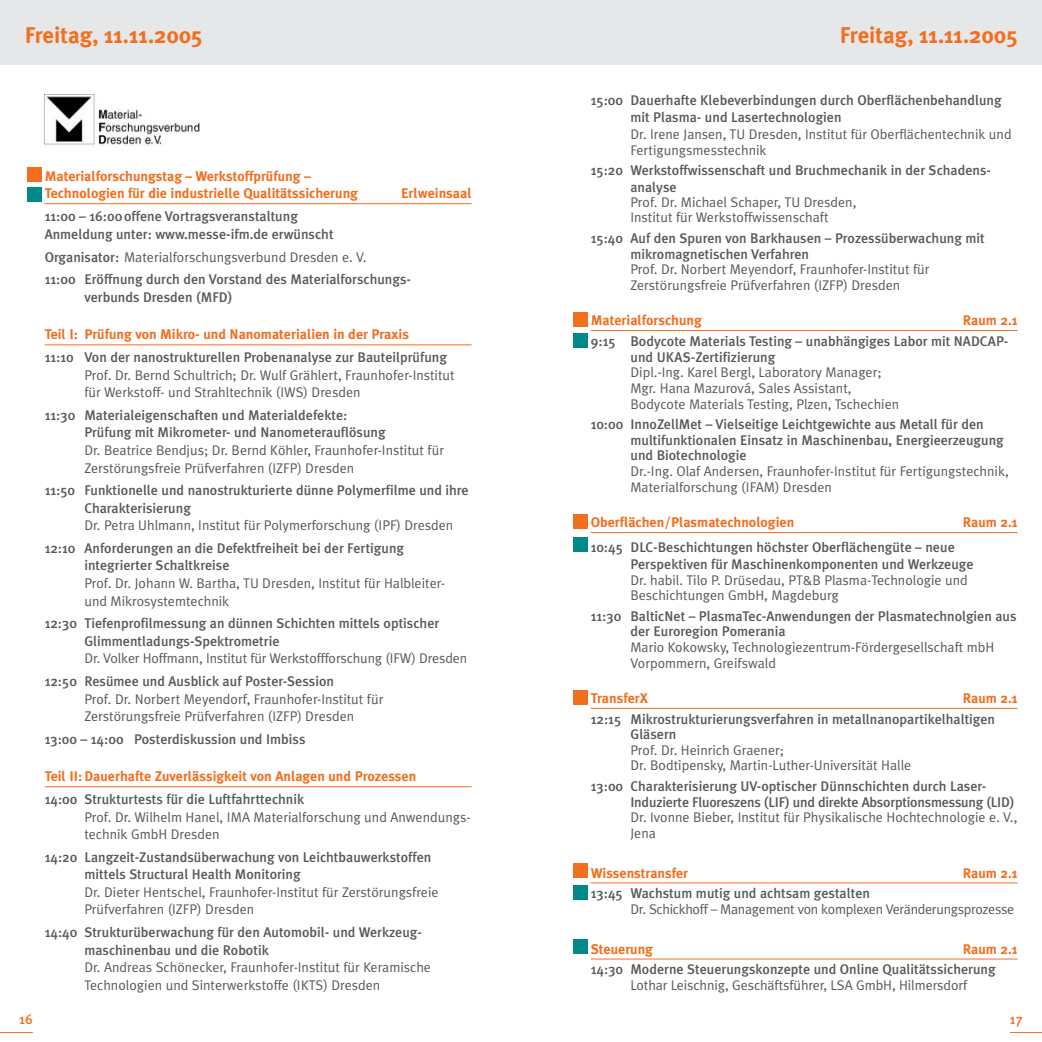
<style>
.page{position:relative;width:1042px;height:1042px;background:#fff}
.page>*{position:absolute;margin:0;border:0;box-sizing:border-box;transform-origin:0 0}
.t1{font:700 22.75px "Meta Plus";color:#f36f20}
.t2{font:500 14px/17.5px "Meta Plus";color:#57585b}
.t3{font:14px/15.6px "Meta Plus Normal";color:#57585b}
.t4{font:700 14px/17.5px "Meta Plus";color:#f36f20}
.t5{font:14px "Meta Plus Normal";letter-spacing:-.02em;color:#57585b}
.t6{font:500 14px "Meta Plus";color:#f36f20}
.s1{font-family:"Meta Plus";font-weight:500}
</style>
<div class="page">
<div style="left:0;top:0;width:1041px;height:64px;background:#e6e7e8"></div>
<hr style="left:45px;top:203px;width:426px;height:1px;background:#f36f20">
<hr style="left:45px;top:344px;width:426px;height:1px;background:#f36f20">
<hr style="left:45px;top:786px;width:426px;height:1px;background:#f36f20">
<div style="left:27px;top:187px;width:14px;height:15px;background:#008988"></div>
<div style="left:27px;top:167px;width:14px;height:15px;background:#f36f20"></div>
<hr style="left:0;top:1031px;width:33px;height:1px;background:#f36f20">
<hr style="left:1009px;top:1031px;width:32px;height:1px;background:#f36f20">
<hr style="left:590px;top:330px;width:427px;height:1px;background:#f36f20">
<hr style="left:590px;top:532px;width:427px;height:1px;background:#f36f20">
<hr style="left:590px;top:707px;width:427px;height:1px;background:#f36f20">
<hr style="left:590px;top:882px;width:427px;height:1px;background:#f36f20">
<hr style="left:590px;top:958px;width:427px;height:1px;background:#f36f20">
<div style="left:572px;top:938px;width:15px;height:15px;background:#008988"></div>
<div style="left:572px;top:885px;width:15px;height:14px;background:#008988"></div>
<div style="left:572px;top:862px;width:15px;height:15px;background:#f36f20"></div>
<div style="left:572px;top:689px;width:15px;height:15px;background:#f36f20"></div>
<div style="left:572px;top:537px;width:15px;height:15px;background:#008988"></div>
<div style="left:572px;top:514px;width:15px;height:15px;background:#f36f20"></div>
<div style="left:572px;top:333px;width:15px;height:14px;background:#008988"></div>
<div style="left:572px;top:312px;width:15px;height:15px;background:#f36f20"></div>
<img style="left:45px;top:94px;width:154px;height:52px">
<h1 class="t1" style="left:25px;top:27px;width:179px">Freitag, 11.11.2005</h1>
<h1 class="t1" style="left:839px;top:27px;width:179px">Freitag, 11.11.2005</h1>
<p class="t4" style="left:45px;top:169px;width:315px">Materialforschungstag – Werkstoffprüfung –<br>Technologien für die industrielle Qualitätssicherung</p>
<p class="t4" style="left:401px;top:186px;width:72px">Erlweinsaal</p>
<p class="t2" style="left:45px;top:209px;width:290px">11:00 – 16:00 offene Vortragsveranstaltung<br>Anmeldung unter: www.messe-ifm.de erwünscht</p>
<p class="t3" style="left:45px;top:250px;width:323px"><span class="s1">Organisator:</span> Materialforschungsverbund Dresden e. V.</p>
<p class="t2" style="left:84px;top:272px;width:328px;text-indent:-40px">11:00 Eröffnung durch den Vorstand des Materialforschungs&shy;verbunds Dresden (MFD)</p>
<p class="t4" style="left:45px;top:327px;width:366px">Teil I: Prüfung von Mikro- und Nanomaterialien in der Praxis</p>
<p class="t2" style="left:45px;top:350px;width:404px">11:10 Von der nanostrukturellen Probenanalyse zur Bauteilprüfung</p>
<p class="t3" style="left:84px;top:367px;width:372px;line-height:17.5px">Prof. Dr. Bernd Schultrich; Dr. Wulf Grählert, Fraunhofer-Institut für Werkstoff- und Strahltechnik (IWS) Dresden</p>
<p class="t2" style="left:84px;top:408px;width:303px;text-indent:-40px">11:30 Materialeigenschaften und Materialdefekte:<br>Prüfung mit Mikrometer- und Nanometerauflösung</p>
<p class="t3" style="left:84px;top:443px;width:361px;line-height:17.5px">Dr. Beatrice Bendjus; Dr. Bernd Köhler, Fraunhofer-Institut für<br>Zerstörungsfreie Prüfverfahren (IZFP) Dresden</p>
<p class="t2" style="left:84px;top:483px;width:386px;text-indent:-40px">11:50 Funktionelle und nanostrukturierte dünne Polymerfilme und ihre<br>Charakterisierung</p>
<p class="t3" style="left:84px;top:519px;width:370px">Dr. Petra Uhlmann, Institut für Polymerforschung (IPF) Dresden</p>
<p class="t2" style="left:84px;top:541px;width:321px;text-indent:-40px">12:10 Anforderungen an die Defektfreiheit bei der Fertigung integrierter Schaltkreise</p>
<p class="t3" style="left:84px;top:576px;width:362px;line-height:17.5px">Prof. Dr. Johann W. Bartha, TU Dresden, Institut für Halbleiter&shy;und Mikrosystemtechnik</p>
<p class="t2" style="left:84px;top:616px;width:356px;text-indent:-40px">12:30 Tiefenprofilmessung an dünnen Schichten mittels optischer<br>Glimmentladungs-Spektrometrie</p>
<p class="t3" style="left:84px;top:652px;width:384px">Dr. Volker Hoffmann, Institut für Werkstoffforschung (IFW) Dresden</p>
<p class="t2" style="left:45px;top:674px;width:291px">12:50 Resümee und Ausblick auf Poster-Session</p>
<p class="t3" style="left:84px;top:691px;width:300px;line-height:17.5px">Prof. Dr. Norbert Meyendorf, Fraunhofer-Institut für<br>Zerstörungsfreie Prüfverfahren (IZFP) Dresden</p>
<p class="t2" style="left:45px;top:731px;width:262px">13:00 – 14:00 Posterdiskussion und Imbiss</p>
<p class="t4" style="left:45px;top:769px;width:373px">Teil II: Dauerhafte Zuverlässigkeit von Anlagen und Prozessen</p>
<p class="t2" style="left:45px;top:791px;width:261px">14:00 Strukturtests für die Luftfahrttechnik</p>
<p class="t3" style="left:84px;top:809px;width:387px;line-height:17.5px">Prof. Dr. Wilhelm Hanel, IMA Materialforschung und Anwendungs&shy;technik GmbH Dresden</p>
<p class="t2" style="left:84px;top:849px;width:348px;text-indent:-40px">14:20 Langzeit-Zustandsüberwachung von Leichtbauwerkstoffen mittels Structural Health Monitoring</p>
<p class="t3" style="left:84px;top:884px;width:356px;line-height:17.5px">Dr. Dieter Hentschel, Fraunhofer-Institut für Zerstörungsfreie<br>Prüfverfahren (IZFP) Dresden</p>
<p class="t2" style="left:84px;top:924px;width:339px;text-indent:-40px">14:40 Strukturüberwachung für den Automobil- und Werkzeug&shy;maschinenbau und die Robotik</p>
<p class="t3" style="left:84px;top:959px;width:348px;line-height:17.5px">Dr. Andreas Schönecker, Fraunhofer-Institut für Keramische<br>Technologien und Sinterwerkstoffe (IKTS) Dresden</p>
<p class="t2" style="left:630px;top:94px;width:372px;line-height:16.6px;text-indent:-40px">15:00 Dauerhafte Klebeverbindungen durch Oberflächenbehandlung mit Plasma- und Lasertechnologien</p>
<p class="t3" style="left:630px;top:127px;width:382px;line-height:16.6px">Dr. Irene Jansen, TU Dresden, Institut für Oberflächentechnik und<br>Fertigungsmesstechnik</p>
<p class="t2" style="left:630px;top:163px;width:362px;line-height:17px;text-indent:-40px">15:20 Werkstoffwissenschaft und Bruchmechanik in der Schadens&shy;analyse</p>
<p class="t3" style="left:630px;top:196px;width:227px">Prof. Dr. Michael Schaper, TU Dresden,<br>Institut für Werkstoffwissenschaft</p>
<p class="t2" style="left:630px;top:232px;width:356px;line-height:15.6px;text-indent:-40px">15:40 Auf den Spuren von Barkhausen – Prozessüberwachung mit mikromagnetischen Verfahren</p>
<p class="t3" style="left:630px;top:263px;width:300px">Prof. Dr. Norbert Meyendorf, Fraunhofer-Institut für<br>Zerstörungsfreie Prüfverfahren (IZFP) Dresden</p>
<p class="t4" style="left:590px;top:313px;width:113px">Materialforschung</p>
<p class="t4" style="left:962px;top:313px;width:56px">Raum 2.1</p>
<p class="t2" style="left:630px;top:335px;width:379px;line-height:15.8px;text-indent:-40px">9:15 Bodycote Materials Testing – unabhängiges Labor mit NADCAP&shy;und UKAS-Zertifizierung</p>
<p class="t3" style="left:630px;top:366px;width:270px">Dipl.-Ing. Karel Bergl, Laboratory Manager;<br>Mgr. Hana Mazurová, Sales Assistant,<br>Bodycote Materials Testing, Plzen, Tschechien</p>
<p class="t2" style="left:630px;top:418px;width:375px;line-height:15.6px;text-indent:-40px">10:00 InnoZellMet – Vielseitige Leichtgewichte aus Metall für den multifunktionalen Einsatz in Maschinenbau, Energieerzeugung und Biotechnologie</p>
<p class="t3" style="left:630px;top:465px;width:380px">Dr.-Ing. Olaf Andersen, Fraunhofer-Institut für Fertigungstechnik,<br>Materialforschung (IFAM) Dresden</p>
<p class="t4" style="left:590px;top:515px;width:205px">Oberflächen/Plasmatechnologien</p>
<p class="t4" style="left:962px;top:515px;width:56px">Raum 2.1</p>
<p class="t2" style="left:630px;top:540px;width:344px;line-height:17px;text-indent:-40px">10:45 DLC-Beschichtungen höchster Oberflächengüte – neue<br>Perspektiven für Maschinenkomponenten und Werkzeuge</p>
<p class="t3" style="left:630px;top:573px;width:339px">Dr. habil. Tilo P. Drüsedau, PT&amp;B Plasma-Technologie und<br>Beschichtungen GmbH, Magdeburg</p>
<p class="t2" style="left:630px;top:609px;width:387px;line-height:15.6px;text-indent:-40px">11:30 BalticNet – PlasmaTec-Anwendungen der Plasmatechnolgien aus der Euroregion Pomerania</p>
<p class="t3" style="left:630px;top:640px;width:365px">Mario Kokowsky, Technologiezentrum-Fördergesellschaft mbH<br>Vorpommern, Greifswald</p>
<p class="t4" style="left:590px;top:690px;width:59px">TransferX</p>
<p class="t4" style="left:962px;top:690px;width:56px">Raum 2.1</p>
<p class="t2" style="left:630px;top:712px;width:366px;line-height:15.6px;text-indent:-40px">12:15 Mikrostrukturierungsverfahren in metallnanopartikelhaltigen<br>Gläsern</p>
<p class="t3" style="left:630px;top:743px;width:282px">Prof. Dr. Heinrich Graener;<br>Dr. Bodtipensky, Martin-Luther-Universität Halle</p>
<p class="t2" style="left:630px;top:779px;width:385px;line-height:15.6px;text-indent:-40px">13:00 Charakterisierung UV-optischer Dünnschichten durch Laser-<br>Induzierte Fluoreszens (LIF) und direkte Absorptionsmessung (LID)</p>
<p class="t3" style="left:630px;top:810px;width:388px">Dr. Ivonne Bieber, Institut für Physikalische Hochtechnologie e. V.,<br>Jena</p>
<p class="t4" style="left:590px;top:865px;width:99px">Wissenstransfer</p>
<p class="t4" style="left:962px;top:865px;width:56px">Raum 2.1</p>
<p class="t2" style="left:590px;top:886px;width:281px">13:45 Wachstum mutig und achtsam gestalten</p>
<p class="t5" style="left:630px;top:903px;width:385px">Dr. Schickhoff – Management von komplexen Veränderungsprozesse</p>
<p class="t4" style="left:590px;top:941px;width:64px">Steuerung</p>
<p class="t4" style="left:962px;top:941px;width:56px">Raum 2.1</p>
<p class="t2" style="left:590px;top:962px;width:406px">14:30 Moderne Steuerungskonzepte und Online Qualitätssicherung</p>
<p class="t3" style="left:630px;top:978px;width:338px">Lothar Leischnig, Geschäftsführer, LSA GmbH, Hilmersdorf</p>
<p class="t6" style="left:19px;top:1014px;width:15px">16</p>
<p class="t6" style="left:1009px;top:1014px;width:14px">17</p>
</div>
